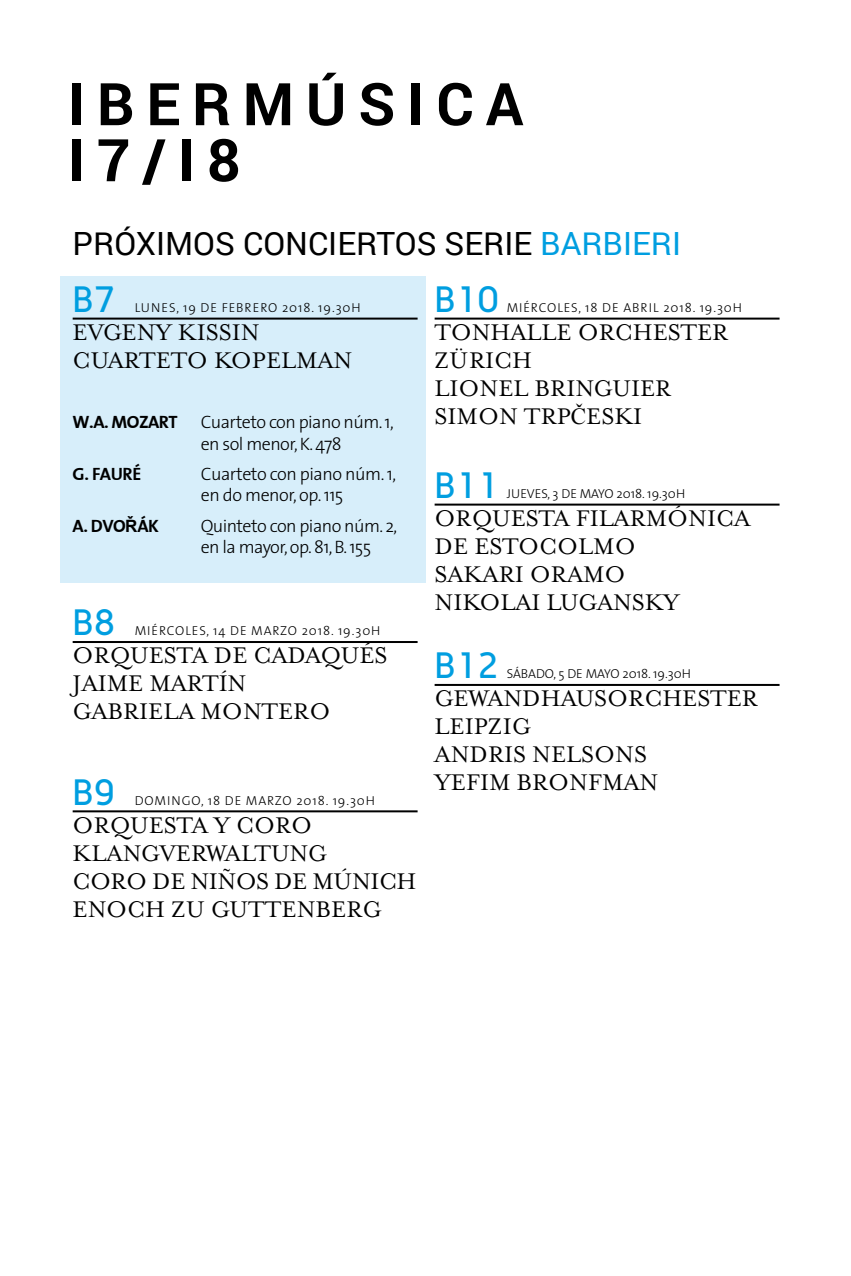
<style>
.page{position:relative;width:851px;height:1276px;background:#fff}
.page>*{position:absolute;margin:0;border:0;box-sizing:border-box;transform-origin:0 0}
.t1{font:700 58.8px/56px "Roboto";letter-spacing:.2em;color:#000}
.t2{font:500 38px "Mic 32";color:#009ee0}
.t3{font:32px "Roboto";color:#000}
.t4{font:26px/28px "Mrs Eaves Roman";color:#000}
.t5{font:300 18px/21.6px "The Sans";letter-spacing:-.03em;color:#000}
.t6{font:700 18px "The Sans";letter-spacing:-.03em;color:#000}
.t7{font:300 13px "The Sans";letter-spacing:.07em;color:#000}
.t8{font:300 13px "The Sans";color:#000}
.s1{color:#009ee0}
.s2{font-family:"Times New Roman";font-size:23px}
.s3{font-family:"Arial";font-size:17px}
</style>
<div class="page">
<div style="left:61px;top:276px;width:365px;height:307px;background:#d7eefa"></div>
<hr style="left:73px;top:317px;width:344px;height:2px;background:#000">
<hr style="left:73px;top:641px;width:344px;height:2px;background:#000">
<hr style="left:73px;top:810px;width:344px;height:2px;background:#000">
<hr style="left:434px;top:317px;width:345px;height:2px;background:#000">
<hr style="left:434px;top:503px;width:345px;height:2px;background:#000">
<hr style="left:434px;top:684px;width:345px;height:2px;background:#000">
<h1 class="t1" style="left:68px;top:74px;width:457px">IBERMÚSICA<br>I7/I8</h1>
<p class="t3" style="left:73px;top:221px;width:610px">PRÓXIMOS CONCIERTOS SERIE <span class="s1">BARBIERI</span></p>
<h2 class="t2" style="left:73px;top:277px;width:44px">B7</h2>
<h2 class="t2" style="left:434px;top:277px;width:66px">B10</h2>
<p class="t7" style="left:506px;top:297px;width:237px">MIÉRCOLES, 18 DE ABRIL 2018. 19.30H</p>
<p class="t4" style="left:434px;top:318px;width:295px">TONHALLE ORCHESTER<br>ZÜRICH<br>LIONEL BRINGUIER<br>SIMON TRP<span class="s2">Č</span>ESKI</p>
<p class="t7" style="left:135px;top:297px;width:227px">LUNES, 19 DE FEBRERO 2018. 19.30H</p>
<p class="t4" style="left:73px;top:318px;width:281px">EVGENY KISSIN<br>CUARTETO KOPELMAN</p>
<p class="t6" style="left:73px;top:407px;width:107px">W.A. MOZART</p>
<p class="t5" style="left:201px;top:411px;width:195px">Cuarteto con piano núm. 1, en sol menor, K. 478</p>
<p class="t6" style="left:73px;top:459px;width:70px">G. FAURÉ</p>
<p class="t5" style="left:201px;top:462px;width:197px">Cuarteto con piano núm. 1, en do menor, op. 115</p>
<p class="t6" style="left:73px;top:510px;width:88px">A. DVO<span class="s3">Ř</span>ÁK</p>
<p class="t5" style="left:201px;top:514px;width:198px">Quinteto con piano núm. 2, en la mayor, op. 81, B. 155</p>
<h2 class="t2" style="left:434px;top:463px;width:66px">B11</h2>
<p class="t8" style="left:506px;top:483px;width:180px">JUEVES, 3 DE MAYO 2018. 19.30H</p>
<p class="t4" style="left:434px;top:504px;width:317px">ORQUESTA FILARMÓNICA<br>DE ESTOCOLMO<br>SAKARI ORAMO<br>NIKOLAI LUGANSKY</p>
<h2 class="t2" style="left:73px;top:600px;width:44px">B8</h2>
<p class="t7" style="left:135px;top:620px;width:247px">MIÉRCOLES, 14 DE MARZO 2018. 19.30H</p>
<p class="t4" style="left:73px;top:642px;width:316px">ORQUESTA DE CADAQUÉS<br>JAIME MARTÍN<br>GABRIELA MONTERO</p>
<h2 class="t2" style="left:434px;top:643px;width:66px">B12</h2>
<p class="t8" style="left:506px;top:663px;width:186px">SÁBADO, 5 DE MAYO 2018. 19.30H</p>
<p class="t4" style="left:434px;top:685px;width:325px">GEWANDHAUSORCHESTER<br>LEIPZIG<br>ANDRIS NELSONS<br>YEFIM BRONFMAN</p>
<h2 class="t2" style="left:73px;top:770px;width:44px">B9</h2>
<p class="t7" style="left:135px;top:789px;width:242px">DOMINGO, 18 DE MARZO 2018. 19.30H</p>
<p class="t4" style="left:73px;top:811px;width:345px">ORQUESTA Y CORO<br>KLANGVERWALTUNG<br>CORO DE NIÑOS DE MÚNICH<br>ENOCH ZU GUTTENBERG</p>
</div>
